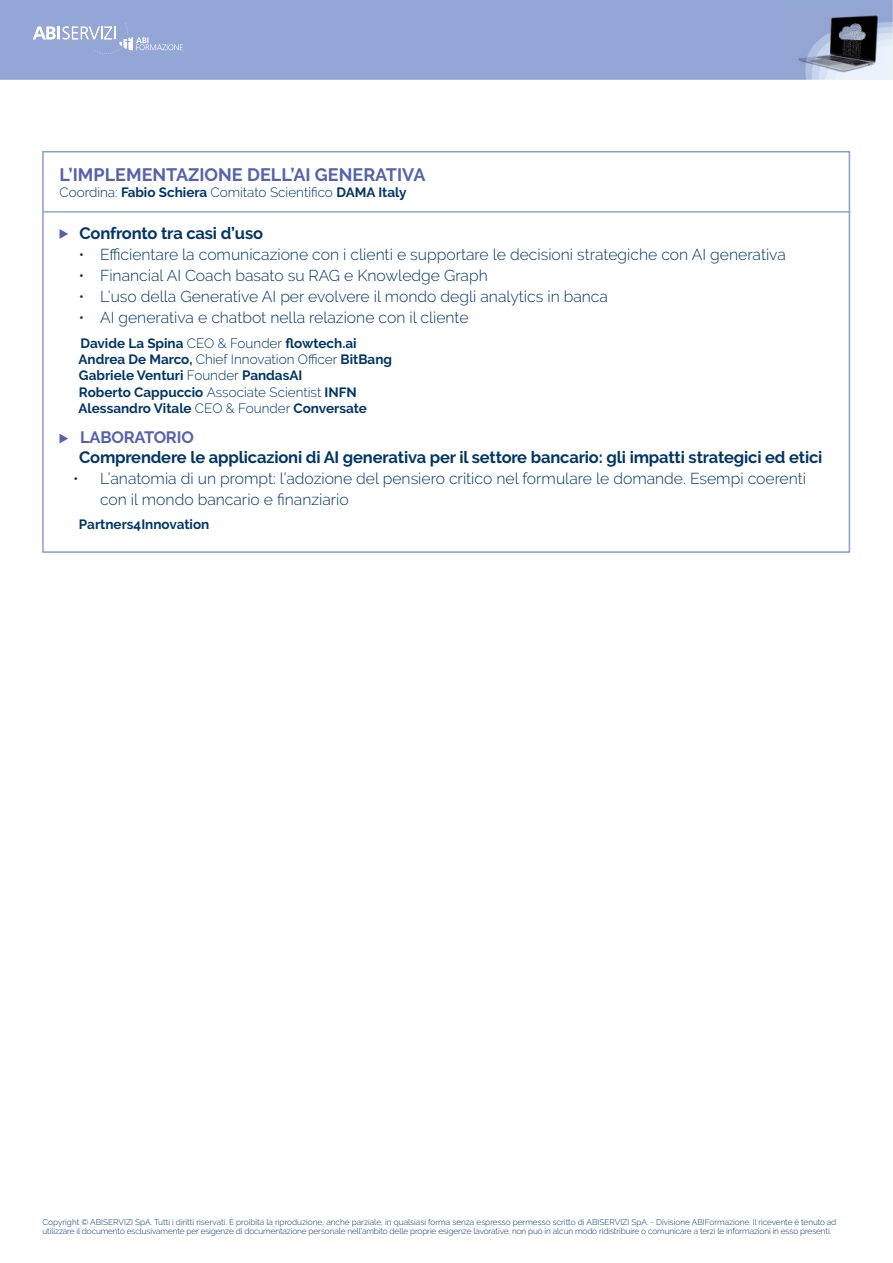
<style>
.page{position:relative;width:893px;height:1263px;background:#fff}
.page>*{position:absolute;margin:0;border:0;box-sizing:border-box;transform-origin:0 0}
.t1{font:700 18px "Raleway";color:#5662ac}
.t2{font:700 16.5px "Raleway";letter-spacing:-.01em;color:#003667}
.t3{font:700 16.5px "Raleway";letter-spacing:-.01em;color:#5662ac}
.t4{font:300 15.75px/21px "Raleway";color:#003667}
.t5{font:700 13.5px "Raleway";color:#003667}
.t6{font:300 13.5px "Raleway";color:#003667}
.t7{font:300 8.25px/9px "Raleway";letter-spacing:-.01em;color:#003667}
.s1{font-weight:700}
.s2{font-weight:300}
</style>
<div class="page">
<img style="left:0;top:0;width:893px;height:79px">
<svg style="left:33px;top:23px;width:150px;height:31px;background:#a3b2db"></svg>
<div style="left:42px;top:151px;width:808px;height:402px;border:2px solid #869dcd"></div>
<svg style="left:60px;top:229px;width:8px;height:10px"></svg>
<svg style="left:60px;top:434px;width:8px;height:9px"></svg>
<hr style="left:43px;top:211px;width:807px;height:2px;background:#8fa6d3">
<p class="t1" style="left:60px;top:164px;width:367px">L’IMPLEMENTAZIONE DELL’AI GENERATIVA</p>
<p class="t6" style="left:60px;top:184px;width:349px">Coordina: <span class="s1">Fabio Schiera</span> Comitato Scientifico <span class="s1">DAMA Italy</span></p>
<p class="t2" style="left:79px;top:224px;width:185px">Confronto tra casi d’uso</p>
<p class="t4" style="left:79px;top:244px;width:709px">• Efficientare la comunicazione con i clienti e supportare le decisioni strategiche con AI generativa</p>
<p class="t4" style="left:79px;top:265px;width:411px">• Financial AI Coach basato su RAG e Knowledge Graph</p>
<p class="t4" style="left:79px;top:286px;width:531px">• L’uso della Generative AI per evolvere il mondo degli analytics in banca</p>
<p class="t4" style="left:79px;top:307px;width:391px">• AI generativa e chatbot nella relazione con il cliente</p>
<p class="t5" style="left:80px;top:336px;width:278px">Davide La Spina <span class="s2">CEO &amp; Founder</span> flowtech.ai</p>
<p class="t6" style="left:79px;top:352px;width:315px"><span class="s1">Andrea De Marco,</span> Chief Innovation Officer <span class="s1">BitBang</span></p>
<p class="t5" style="left:79px;top:368px;width:225px">Gabriele Venturi <span class="s2">Founder</span> PandasAI</p>
<p class="t5" style="left:79px;top:384px;width:279px">Roberto Cappuccio <span class="s2">Associate Scientist</span> INFN</p>
<p class="t5" style="left:79px;top:400px;width:290px">Alessandro Vitale <span class="s2">CEO &amp; Founder</span> Conversate</p>
<p class="t3" style="left:80px;top:428px;width:115px">LABORATORIO</p>
<p class="t2" style="left:79px;top:448px;width:745px">Comprendere le applicazioni di AI generativa per il settore bancario: gli impatti strategici ed etici</p>
<p class="t4" style="left:100px;top:468px;width:708px;text-indent:-27px">• L’anatomia di un prompt: l’adozione del pensiero critico nel formulare le domande. Esempi coerenti con il mondo bancario e finanziario</p>
<p class="t5" style="left:79px;top:516px;width:132px">Partners4Innovation</p>
<p class="t7" style="left:43px;top:1217px;width:795px">Copyright © ABISERVIZI SpA. Tutti i diritti riservati. È proibita la riproduzione, anche parziale, in qualsiasi forma senza espresso permesso scritto di ABISERVIZI SpA. - Divisione ABIFormazione. Il ricevente è tenuto ad utilizzare il documento esclusivamente per esigenze di documentazione personale nell’ambito delle proprie esigenze lavorative; non può in alcun modo ridistribuire o comunicare a terzi le informazioni in esso presenti.</p>
</div>
